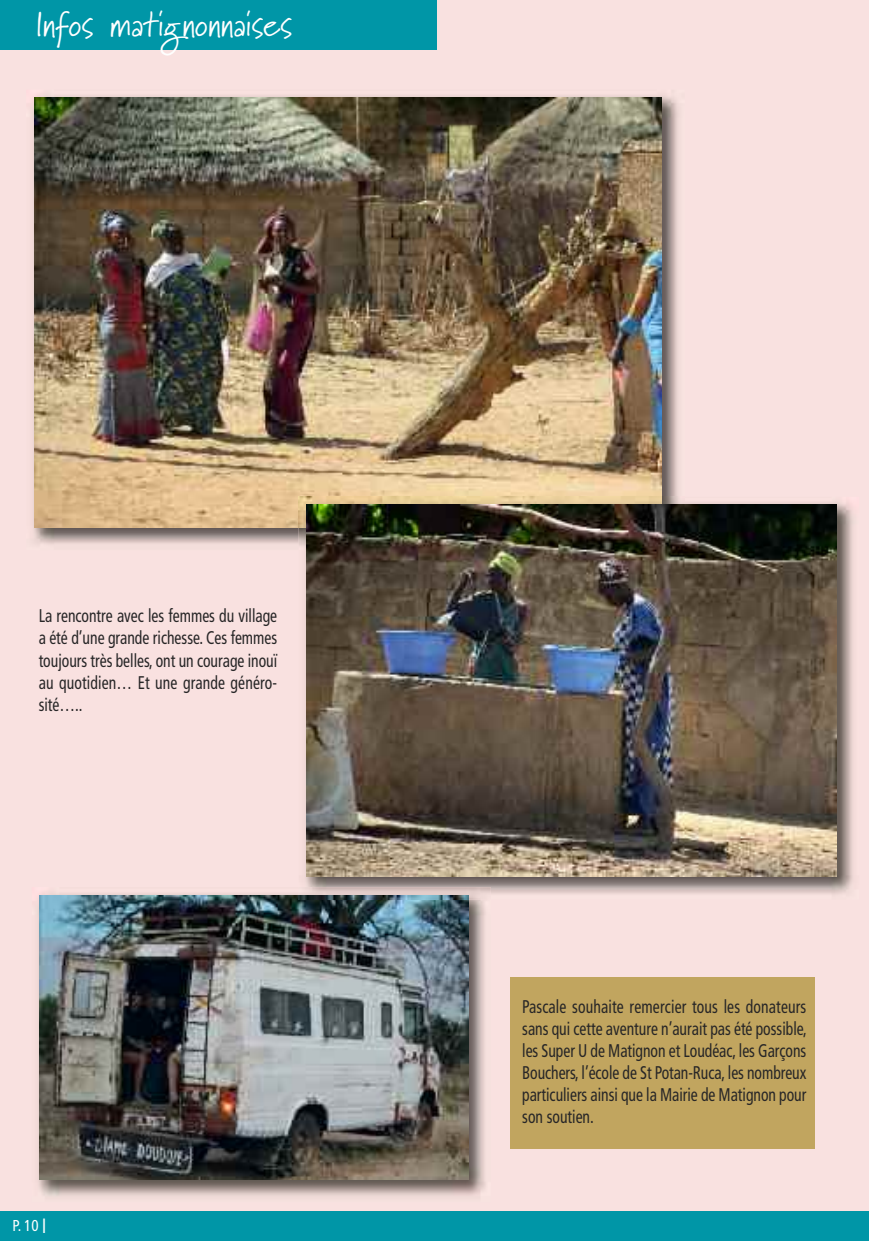
<style>
.page{position:relative;width:869px;height:1241px;background:#fff}
.page>*{position:absolute;margin:0;border:0;box-sizing:border-box;transform-origin:0 0}
.t1{font:35px "Marydale";color:#fff}
.t2{font:condensed 18.38px/22.1px "Frutiger";color:#272627;text-align:justify;scale:.85 1}
.t3{font:condensed 15.75px "Frutiger";color:#fff;scale:.95 1}
.s1{font-size:19.25px}
</style>
<div class="page">
<div style="left:0;top:0;width:868px;height:1226px;background:#f9e1e0"></div>
<div style="left:0;top:1210px;width:868px;height:30px;background:#0096a7"></div>
<div style="left:0;top:0;width:437px;height:50px;background:#0096a7"></div>
<div style="left:509px;top:976px;width:305px;height:172px;background:#c1a55f"></div>
<img style="left:37px;top:893px;width:449px;height:304px">
<img style="left:40px;top:895px;width:428px;height:283px">
<img style="left:32px;top:95px;width:647px;height:449px">
<img style="left:34px;top:97px;width:627px;height:430px">
<img style="left:305px;top:502px;width:549px;height:393px">
<img style="left:298px;top:887px;width:192px;height:12px">
<img style="left:298px;top:895px;width:170px;height:4px">
<img style="left:298px;top:496px;width:386px;height:54px">
<img style="left:306px;top:505px;width:530px;height:371px">
<h1 class="t1" style="left:36px;top:4px;width:258px">Infos matignonnaises</h1>
<p class="t2" style="left:39px;top:606px;width:282px">La rencontre avec les femmes du village a été d’une grande richesse. Ces femmes toujours très belles, ont un courage inouï au quotidien… Et une grande généro&shy;sité…..</p>
<p class="t3" style="left:12px;top:1218px;width:37px">P.10 <span class="s1">l</span></p>
<p class="t2" style="left:522px;top:996px;width:336px">Pascale souhaite remercier tous les donateurs sans qui cette aventure n’aurait pas été possible, les Super U de Matignon et Loudéac, les Garçons Bouchers, l’école de St Potan-Ruca, les nombreux particuliers ainsi que la Mairie de Matignon pour son soutien.</p>
</div>
